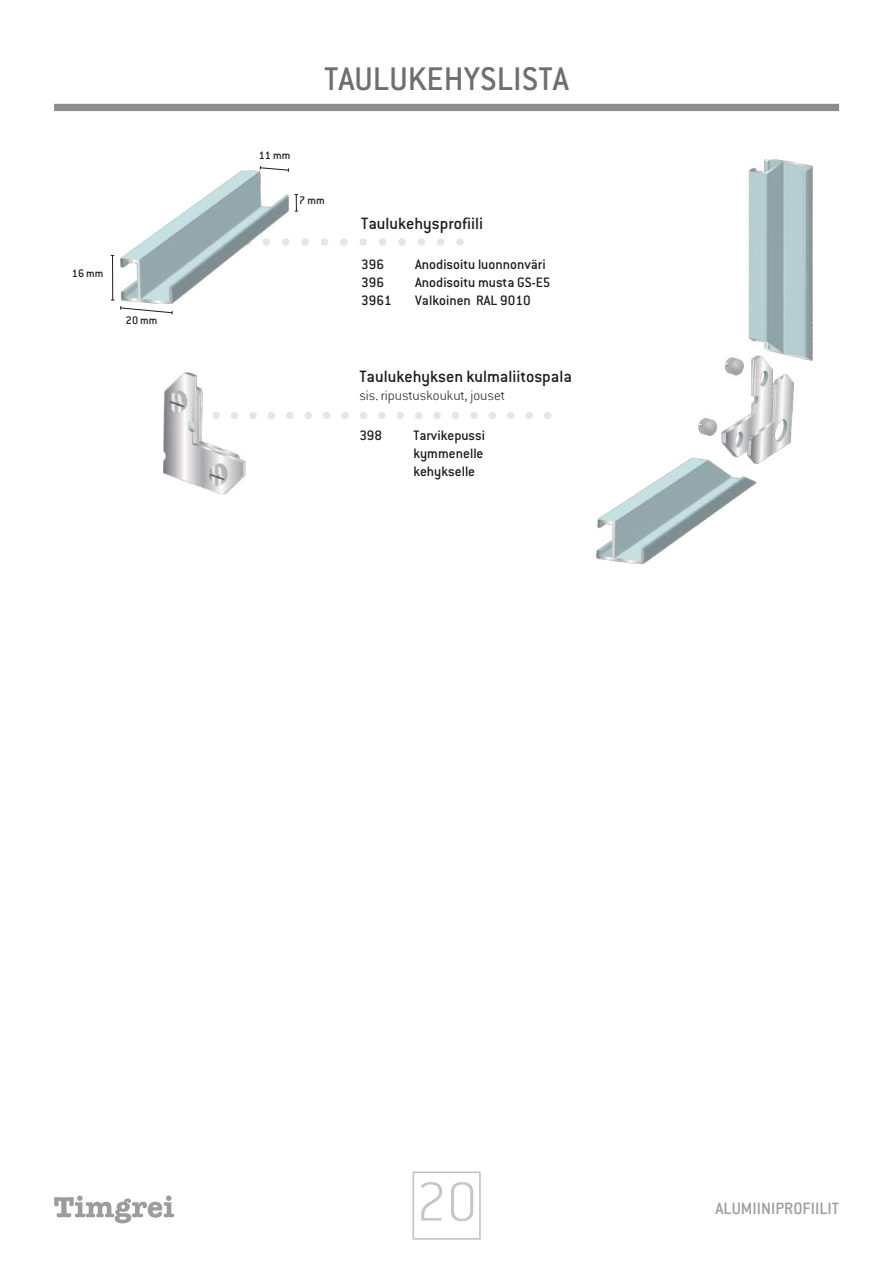
<style>
.page{position:relative;width:893px;height:1263px;background:#fff}
.page>*{position:absolute;margin:0;border:0;box-sizing:border-box;transform-origin:0 0}
.t1{font:200 60px "Conduit ITC";color:#c6c6c6}
.t2{font:500 36px "Conduit ITC";color:#6f6f6e}
.t3{font:500 18px "Conduit ITC";color:#1d1d1b}
.t4{font:500 18px "Conduit ITC";color:#9d9c9c}
.t5{font:500 15px/18px "Conduit ITC";color:#1d1d1b;text-align:justify}
.t6{font:200 15px "Conduit ITC";color:#1d1d1b}
.t7{font:500 12px "Conduit ITC";color:#1d1d1b}
</style>
<div class="page">
<div style="left:54px;top:104px;width:785px;height:7px;background:#8d8c8c"></div>
<svg style="left:54px;top:1195px;width:120px;height:28px"></svg>
<div style="left:413px;top:1171px;width:68px;height:69px;border:2px solid #c1c0c0"></div>
<svg style="left:289px;top:238px;width:175px;height:8px"></svg>
<svg style="left:249px;top:412px;width:302px;height:7px"></svg>
<img style="left:597px;top:159px;width:215px;height:406px">
<img style="left:124px;top:170px;width:165px;height:134px">
<img style="left:163px;top:372px;width:83px;height:122px">
<svg style="left:259px;top:166px;width:30px;height:7px"></svg>
<svg style="left:110px;top:255px;width:63px;height:60px"></svg>
<svg style="left:294px;top:194px;width:5px;height:18px"></svg>
<p class="t7" style="left:72px;top:268px;width:33px">16 mm</p>
<p class="t7" style="left:126px;top:315px;width:33px">20 mm</p>
<h2 class="t2" style="left:324px;top:62px;width:247px">TAULUKEHYSLISTA</h2>
<p class="t7" style="left:259px;top:150px;width:33px">11 mm</p>
<p class="t7" style="left:299px;top:195px;width:27px">7mm</p>
<p class="t3" style="left:361px;top:215px;width:123px">Taulukehysprofiili</p>
<p class="t5" style="left:361px;top:256px;width:24px">396</p>
<p class="t5" style="left:415px;top:256px;width:132px">Anodisoitu luonnonväri</p>
<p class="t5" style="left:361px;top:274px;width:24px">396</p>
<p class="t5" style="left:415px;top:274px;width:137px">Anodisoitu musta GS-E5</p>
<p class="t5" style="left:361px;top:292px;width:32px">3961</p>
<p class="t5" style="left:415px;top:292px;width:117px">Valkoinen RAL 9010</p>
<p class="t3" style="left:359px;top:368px;width:214px">Taulukehyksen kulmaliitospala</p>
<p class="t6" style="left:359px;top:389px;width:147px">sis. ripustuskoukut, jouset</p>
<p class="t5" style="left:359px;top:427px;width:24px">398</p>
<p class="t5" style="left:413px;top:427px;width:73px">Tarvikepussi kymmenelle kehykselle</p>
<h1 class="t1" style="left:416px;top:1175px;width:63px">20</h1>
<p class="t4" style="left:715px;top:1200px;width:125px">ALUMIINIPROFIILIT</p>
</div>
